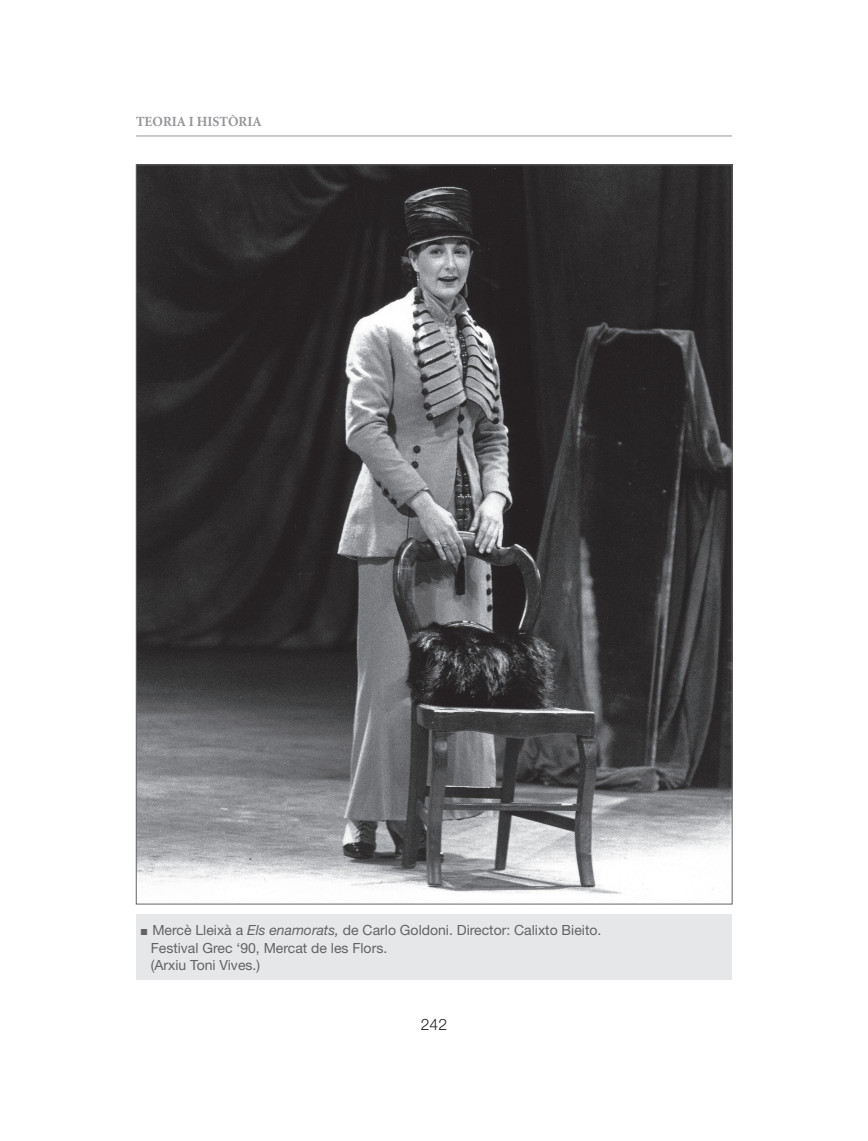
<style>
.page{position:relative;width:868px;height:1141px;background:#fff}
.page>*{position:absolute;margin:0;border:0;box-sizing:border-box;transform-origin:0 0}
.t1{font:300 15.75px "Helvetica Neue";color:#231f20}
.t2{font:14px/17.5px "Helvetica Neue";color:#636366}
.t3{font:700 14px "Minion";color:#939598}
.s1{font-style:italic}
</style>
<div class="page">
<hr style="left:136px;top:136px;width:595px;height:1px;background:#939598">
<img style="left:138px;top:167px;width:592px;height:727px">
<div style="left:136px;top:913px;width:595px;height:66px;background:#e6e7e9"></div>
<p class="t3" style="left:136px;top:114px;width:127px">TEORIA I HISTÒRIA</p>
<p class="t2" style="left:151px;top:920px;width:452px;text-indent:-10px">■ Mercè Lleixà a <span class="s1">Els enamorats,</span> de Carlo Goldoni. Director: Calixto Bieito.<br>Festival Grec ‘90, Mercat de les Flors.<br>(Arxiu Toni Vives.)</p>
<p class="t1" style="left:420px;top:1014px;width:28px">242</p>
</div>
